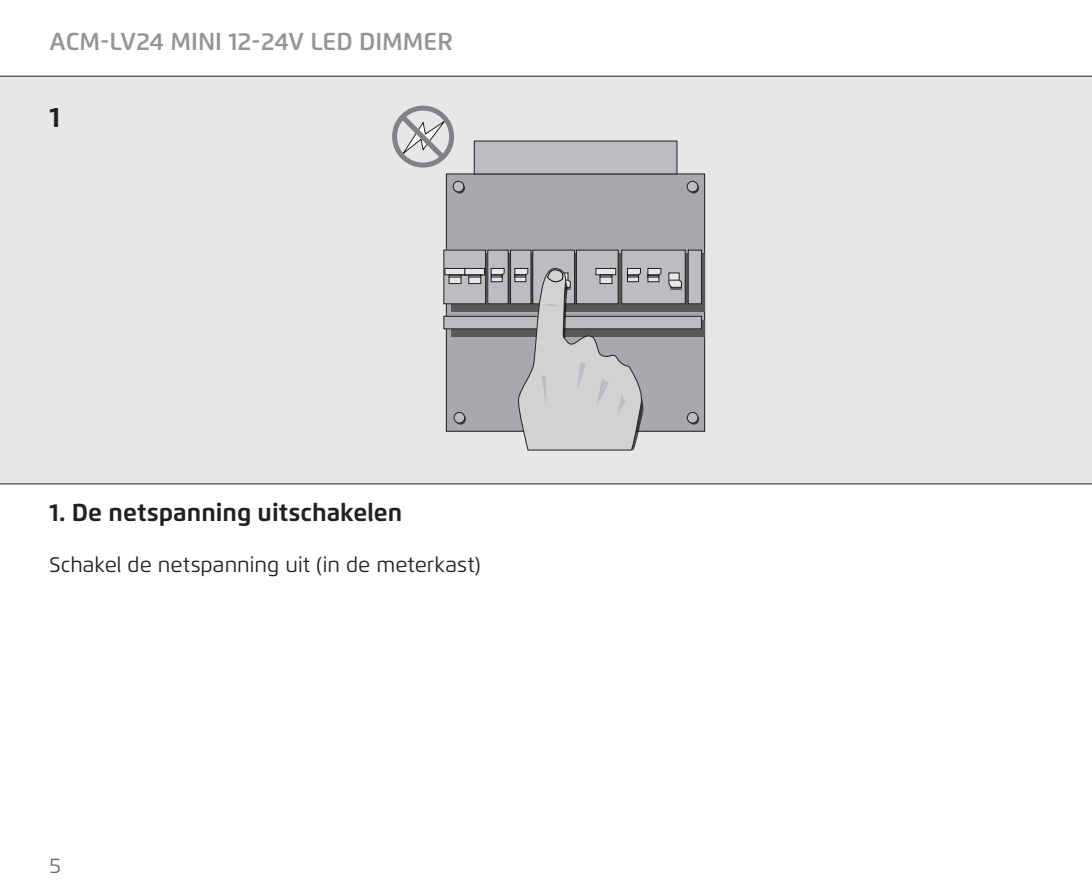
<style>
.page{position:relative;width:1092px;height:893px;background:#fff}
.page>*{position:absolute;margin:0;border:0;box-sizing:border-box;transform-origin:0 0}
.t1{font:700 28px "Flexo";color:#231f20}
.t2{font:600 24.5px "Flexo";color:#939598}
.t3{font:700 24.5px "Flexo";color:#231f20}
.t4{font:21px "Flexo";color:#231f20}
.t5{font:21px "Flexo";color:#6c6d70}
</style>
<div class="page">
<div style="left:0;top:76px;width:1091px;height:408px;background:#e6e7e9"></div>
<div style="left:446px;top:174px;width:258px;height:257px;background:#a8a9ad"></div>
<div style="left:446px;top:173px;width:259px;height:259px;border:1px solid #231f20"></div>
<svg style="left:454px;top:183px;width:11px;height:10px"></svg>
<svg style="left:688px;top:183px;width:11px;height:10px"></svg>
<svg style="left:455px;top:414px;width:11px;height:11px"></svg>
<svg style="left:688px;top:414px;width:11px;height:11px"></svg>
<svg style="left:451px;top:320px;width:253px;height:16px"></svg>
<svg style="left:451px;top:253px;width:253px;height:59px"></svg>
<div style="left:532px;top:250px;width:42px;height:54px;background:#bcbdc0"></div>
<div style="left:532px;top:250px;width:43px;height:54px;border:1px solid #231f20"></div>
<div style="left:444px;top:250px;width:41px;height:54px;background:#bcbdc0"></div>
<div style="left:443px;top:250px;width:43px;height:54px;border:1px solid #231f20"></div>
<div style="left:576px;top:250px;width:42px;height:54px;background:#bcbdc0"></div>
<div style="left:487px;top:250px;width:21px;height:54px;background:#bcbdc0"></div>
<div style="left:487px;top:250px;width:21px;height:54px;border:1px solid #231f20"></div>
<div style="left:510px;top:250px;width:21px;height:54px;background:#bcbdc0"></div>
<div style="left:510px;top:250px;width:21px;height:54px;border:1px solid #231f20"></div>
<div style="left:621px;top:250px;width:64px;height:54px;background:#bcbdc0"></div>
<div style="left:688px;top:250px;width:13px;height:54px;background:#bcbdc0"></div>
<div style="left:687px;top:250px;width:14px;height:54px;border:1px solid #231f20"></div>
<div style="left:444px;top:316px;width:257px;height:13px;background:#bcbdc0"></div>
<div style="left:443px;top:316px;width:258px;height:13px;border:1px solid #231f20"></div>
<div style="left:453px;top:181px;width:11px;height:11px;background:#bcbdc0;border-radius:50%"></div>
<div style="left:452px;top:181px;width:12px;height:11px;border:1px solid #231f20;border-radius:50%"></div>
<div style="left:687px;top:181px;width:10px;height:11px;background:#bcbdc0;border-radius:50%"></div>
<div style="left:686px;top:181px;width:12px;height:11px;border:1px solid #231f20;border-radius:50%"></div>
<div style="left:454px;top:412px;width:10px;height:11px;background:#bcbdc0;border-radius:50%"></div>
<div style="left:453px;top:412px;width:12px;height:11px;border:1px solid #231f20;border-radius:50%"></div>
<div style="left:687px;top:412px;width:11px;height:11px;background:#bcbdc0;border-radius:50%"></div>
<div style="left:686px;top:412px;width:12px;height:11px;border:1px solid #231f20;border-radius:50%"></div>
<div style="left:474px;top:141px;width:203px;height:33px;background:#bcbdc0"></div>
<svg style="left:668px;top:272px;width:14px;height:18px"></svg>
<svg style="left:444px;top:268px;width:61px;height:16px"></svg>
<svg style="left:514px;top:268px;width:147px;height:183px"></svg>
<svg style="left:392px;top:106px;width:62px;height:62px"></svg>
<p class="t2" style="left:50px;top:26px;width:405px">ACM-LV24 MINI 12-24V LED DIMMER</p>
<p class="t1" style="left:50px;top:100px;width:12px">1</p>
<p class="t3" style="left:50px;top:498px;width:354px">1. De netspanning uitschakelen</p>
<p class="t4" style="left:50px;top:552px;width:432px">Schakel de netspanning uit (in de meterkast)</p>
<p class="t5" style="left:50px;top:853px;width:13px">5</p>
</div>
